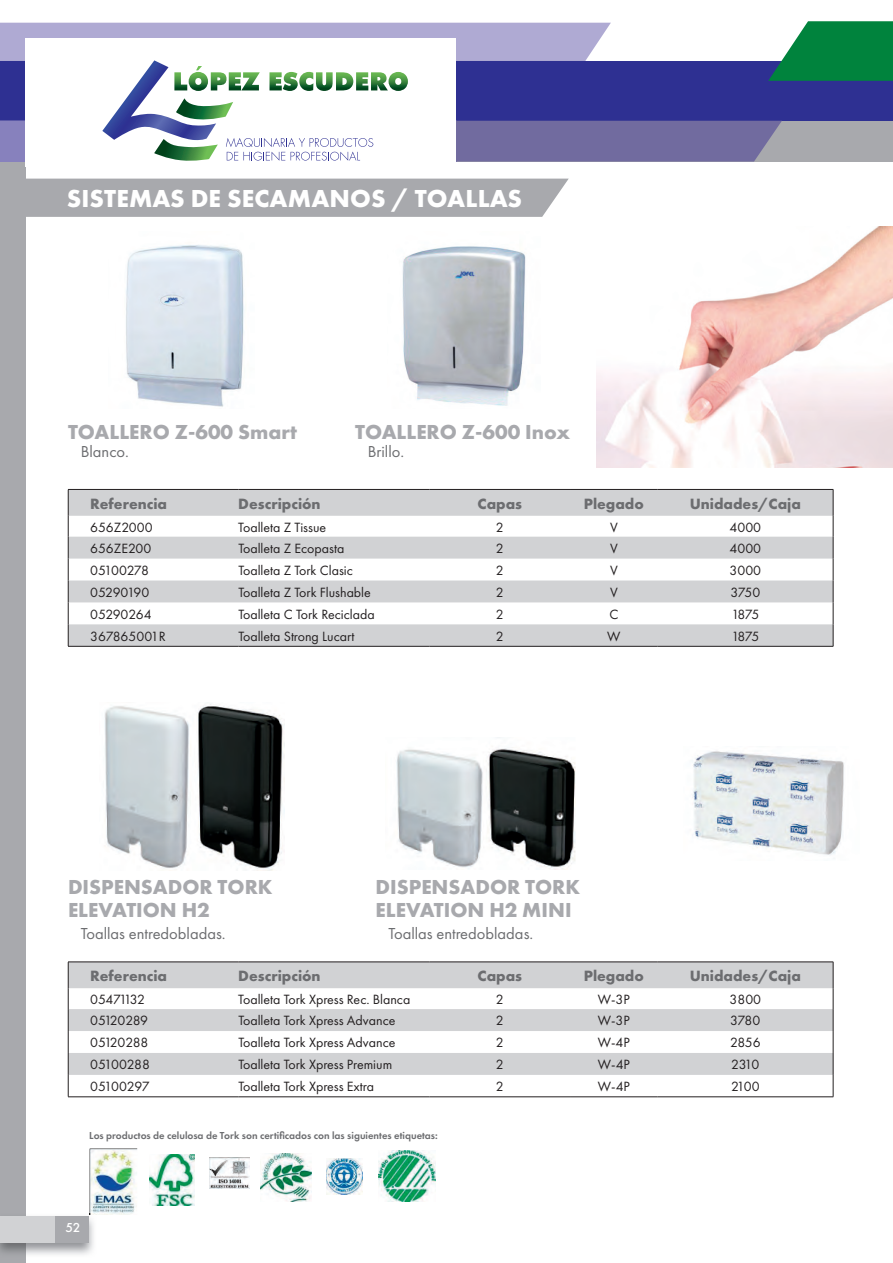
<style>
.page{position:relative;width:893px;height:1263px;background:#fff}
.page>*{position:absolute;margin:0;border:0;box-sizing:border-box;transform-origin:0 0}
.t1{font:700 25.5px "Futura PT";letter-spacing:.005em;color:#fff}
.t2{font:700 21px/22.5px "Futura PT";color:#a8a9ad}
.t3{font:16.5px "Futura PT";color:#6c6d70}
.t4{font:700 15.45px "Futura PT";color:#6c6d70}
.t5{font:13.95px "Futura PT";color:#231f20}
.t6{font:13.95px "Futura PT";letter-spacing:-.035em;color:#231f20}
.t7{font:13.95px "Futura PT";letter-spacing:-.025em;color:#231f20}
.t8{font:13.95px "Futura PT";letter-spacing:-.065em;color:#231f20}
.t9{font:13.95px "Futura PT";letter-spacing:-.05em;color:#231f20}
.t10{font:500 13.5px "Futura PT";color:#fff}
.t11{font:600 10.5px "Futura PT";color:#6c6d70}
</style>
<div class="page">
<div style="left:0;top:162px;width:26px;height:1101px;background:#a8a9ad"></div>
<img style="left:0;top:1214px;width:94px;height:41px">
<div style="left:0;top:1216px;width:82px;height:27px;background:#d1d2d4"></div>
<div style="left:56px;top:1216px;width:33px;height:27px;background:#a8a9ad"></div>
<svg style="left:0;top:21px;width:893px;height:141px"></svg>
<div style="left:26px;top:179px;width:543px;height:38px;background:#a8a9ad"></div>
<img style="left:597px;top:226px;width:296px;height:241px">
<svg style="left:69px;top:490px;width:764px;height:156px;fill:#d1d2d4"></svg>
<hr style="left:68px;top:489px;width:170px;height:1px;background:#231f20">
<hr style="left:238px;top:489px;width:192px;height:1px;background:#231f20">
<hr style="left:430px;top:489px;width:140px;height:1px;background:#231f20">
<hr style="left:570px;top:489px;width:88px;height:1px;background:#231f20">
<hr style="left:658px;top:489px;width:175px;height:1px;background:#231f20">
<svg style="left:68px;top:490px;width:1px;height:156px"></svg>
<svg style="left:833px;top:490px;width:1px;height:156px"></svg>
<hr style="left:68px;top:646px;width:170px;height:1px;background:#231f20">
<hr style="left:238px;top:646px;width:192px;height:1px;background:#231f20">
<hr style="left:430px;top:646px;width:140px;height:1px;background:#231f20">
<hr style="left:570px;top:646px;width:88px;height:1px;background:#231f20">
<hr style="left:658px;top:646px;width:175px;height:1px;background:#231f20">
<svg style="left:69px;top:963px;width:764px;height:112px;fill:#d1d2d4"></svg>
<hr style="left:68px;top:962px;width:170px;height:1px;background:#231f20">
<hr style="left:238px;top:962px;width:192px;height:1px;background:#231f20">
<hr style="left:430px;top:962px;width:140px;height:1px;background:#231f20">
<hr style="left:570px;top:962px;width:88px;height:1px;background:#231f20">
<hr style="left:658px;top:962px;width:175px;height:1px;background:#231f20">
<svg style="left:68px;top:962px;width:1px;height:134px"></svg>
<svg style="left:833px;top:962px;width:1px;height:134px"></svg>
<hr style="left:68px;top:1096px;width:170px;height:1px;background:#231f20">
<hr style="left:238px;top:1096px;width:192px;height:1px;background:#231f20">
<hr style="left:430px;top:1096px;width:140px;height:1px;background:#231f20">
<hr style="left:570px;top:1096px;width:88px;height:1px;background:#231f20">
<hr style="left:658px;top:1096px;width:175px;height:1px;background:#231f20">
<img style="left:126px;top:245px;width:118px;height:162px">
<img style="left:402px;top:246px;width:124px;height:160px">
<img style="left:104px;top:704px;width:180px;height:167px">
<img style="left:396px;top:737px;width:180px;height:133px">
<img style="left:692px;top:751px;width:152px;height:104px">
<img style="left:90px;top:1148px;width:47px;height:67px">
<img style="left:149px;top:1154px;width:46px;height:51px">
<img style="left:209px;top:1158px;width:40px;height:31px">
<img style="left:260px;top:1153px;width:52px;height:49px">
<img style="left:326px;top:1158px;width:36px;height:36px">
<img style="left:378px;top:1151px;width:57px;height:50px">
<h1 class="t1" style="left:67px;top:182px;width:457px">SISTEMAS DE SECAMANOS / TOALLAS</h1>
<h2 class="t2" style="left:68px;top:420px;width:231px">TOALLERO Z-600 Smart</h2>
<p class="t3" style="left:81px;top:441px;width:50px">Blanco.</p>
<h2 class="t2" style="left:355px;top:420px;width:216px">TOALLERO Z-600 Inox</h2>
<p class="t3" style="left:368px;top:441px;width:38px">Brillo.</p>
<p class="t4" style="left:90px;top:493px;width:79px">Referencia</p>
<p class="t4" style="left:238px;top:493px;width:84px">Descripción</p>
<p class="t4" style="left:478px;top:493px;width:46px">Capas</p>
<p class="t4" style="left:584px;top:493px;width:62px">Plegado</p>
<p class="t4" style="left:690px;top:493px;width:113px">Unidades/Caja</p>
<p class="t5" style="left:90px;top:519px;width:64px">656Z2000</p>
<p class="t5" style="left:238px;top:519px;width:89px">Toalleta Z Tissue</p>
<p class="t5" style="left:496px;top:519px;width:9px">2</p>
<p class="t5" style="left:610px;top:519px;width:9px">V</p>
<p class="t5" style="left:729px;top:519px;width:33px">4000</p>
<p class="t5" style="left:90px;top:540px;width:63px">656ZE200</p>
<p class="t5" style="left:238px;top:540px;width:108px">Toalleta Z Ecopasta</p>
<p class="t5" style="left:496px;top:540px;width:9px">2</p>
<p class="t5" style="left:610px;top:540px;width:9px">V</p>
<p class="t5" style="left:729px;top:540px;width:33px">4000</p>
<p class="t8" style="left:90px;top:562px;width:60px">05100278</p>
<p class="t5" style="left:238px;top:562px;width:116px">Toalleta Z Tork Clasic</p>
<p class="t5" style="left:496px;top:562px;width:9px">2</p>
<p class="t5" style="left:610px;top:562px;width:9px">V</p>
<p class="t5" style="left:729px;top:562px;width:33px">3000</p>
<p class="t6" style="left:90px;top:584px;width:61px">05290190</p>
<p class="t5" style="left:238px;top:584px;width:134px">Toalleta Z Tork Flushable</p>
<p class="t5" style="left:496px;top:584px;width:9px">2</p>
<p class="t5" style="left:610px;top:584px;width:9px">V</p>
<p class="t5" style="left:730px;top:584px;width:31px">3750</p>
<p class="t5" style="left:90px;top:606px;width:63px">05290264</p>
<p class="t5" style="left:238px;top:606px;width:138px">Toalleta C Tork Reciclada</p>
<p class="t5" style="left:496px;top:606px;width:9px">2</p>
<p class="t5" style="left:609px;top:606px;width:10px">C</p>
<p class="t5" style="left:731px;top:606px;width:29px">1875</p>
<p class="t5" style="left:90px;top:628px;width:77px">367865001R</p>
<p class="t5" style="left:238px;top:628px;width:118px">Toalleta Strong Lucart</p>
<p class="t5" style="left:496px;top:628px;width:9px">2</p>
<p class="t5" style="left:607px;top:628px;width:15px">W</p>
<p class="t5" style="left:731px;top:628px;width:29px">1875</p>
<h2 class="t2" style="left:68px;top:875px;width:206px">DISPENSADOR TORK<br>ELEVATION H2</h2>
<p class="t3" style="left:81px;top:924px;width:146px">Toallas entredobladas.</p>
<h2 class="t2" style="left:376px;top:875px;width:206px">DISPENSADOR TORK<br>ELEVATION H2 MINI</h2>
<p class="t3" style="left:388px;top:924px;width:146px">Toallas entredobladas.</p>
<p class="t4" style="left:90px;top:966px;width:79px">Referencia</p>
<p class="t4" style="left:238px;top:966px;width:84px">Descripción</p>
<p class="t4" style="left:478px;top:966px;width:46px">Capas</p>
<p class="t4" style="left:584px;top:966px;width:62px">Plegado</p>
<p class="t4" style="left:690px;top:966px;width:113px">Unidades/Caja</p>
<p class="t9" style="left:90px;top:991px;width:56px">05471132</p>
<p class="t5" style="left:238px;top:991px;width:174px">Toalleta Tork Xpress Rec. Blanca</p>
<p class="t5" style="left:496px;top:991px;width:9px">2</p>
<p class="t5" style="left:598px;top:991px;width:34px">W-3P</p>
<p class="t5" style="left:729px;top:991px;width:33px">3800</p>
<p class="t7" style="left:90px;top:1012px;width:60px">05120289</p>
<p class="t5" style="left:238px;top:1012px;width:159px">Toalleta Tork Xpress Advance</p>
<p class="t5" style="left:496px;top:1012px;width:9px">2</p>
<p class="t5" style="left:598px;top:1012px;width:34px">W-3P</p>
<p class="t5" style="left:730px;top:1012px;width:32px">3780</p>
<p class="t7" style="left:90px;top:1034px;width:60px">05120288</p>
<p class="t5" style="left:238px;top:1034px;width:159px">Toalleta Tork Xpress Advance</p>
<p class="t5" style="left:496px;top:1034px;width:9px">2</p>
<p class="t5" style="left:598px;top:1034px;width:34px">W-4P</p>
<p class="t5" style="left:730px;top:1034px;width:32px">2856</p>
<p class="t5" style="left:90px;top:1056px;width:61px">05100288</p>
<p class="t5" style="left:238px;top:1056px;width:155px">Toalleta Tork Xpress Premium</p>
<p class="t5" style="left:496px;top:1056px;width:9px">2</p>
<p class="t5" style="left:598px;top:1056px;width:34px">W-4P</p>
<p class="t5" style="left:731px;top:1056px;width:30px">2310</p>
<p class="t6" style="left:90px;top:1078px;width:61px">05100297</p>
<p class="t5" style="left:238px;top:1078px;width:137px">Toalleta Tork Xpress Extra</p>
<p class="t5" style="left:496px;top:1078px;width:9px">2</p>
<p class="t5" style="left:598px;top:1078px;width:34px">W-4P</p>
<p class="t5" style="left:731px;top:1078px;width:30px">2100</p>
<p class="t11" style="left:89px;top:1129px;width:350px">Los productos de celulosa de Tork son certificados con las siguientes etiquetas:</p>
<p class="t10" style="left:66px;top:1219px;width:16px">52</p>
</div>
